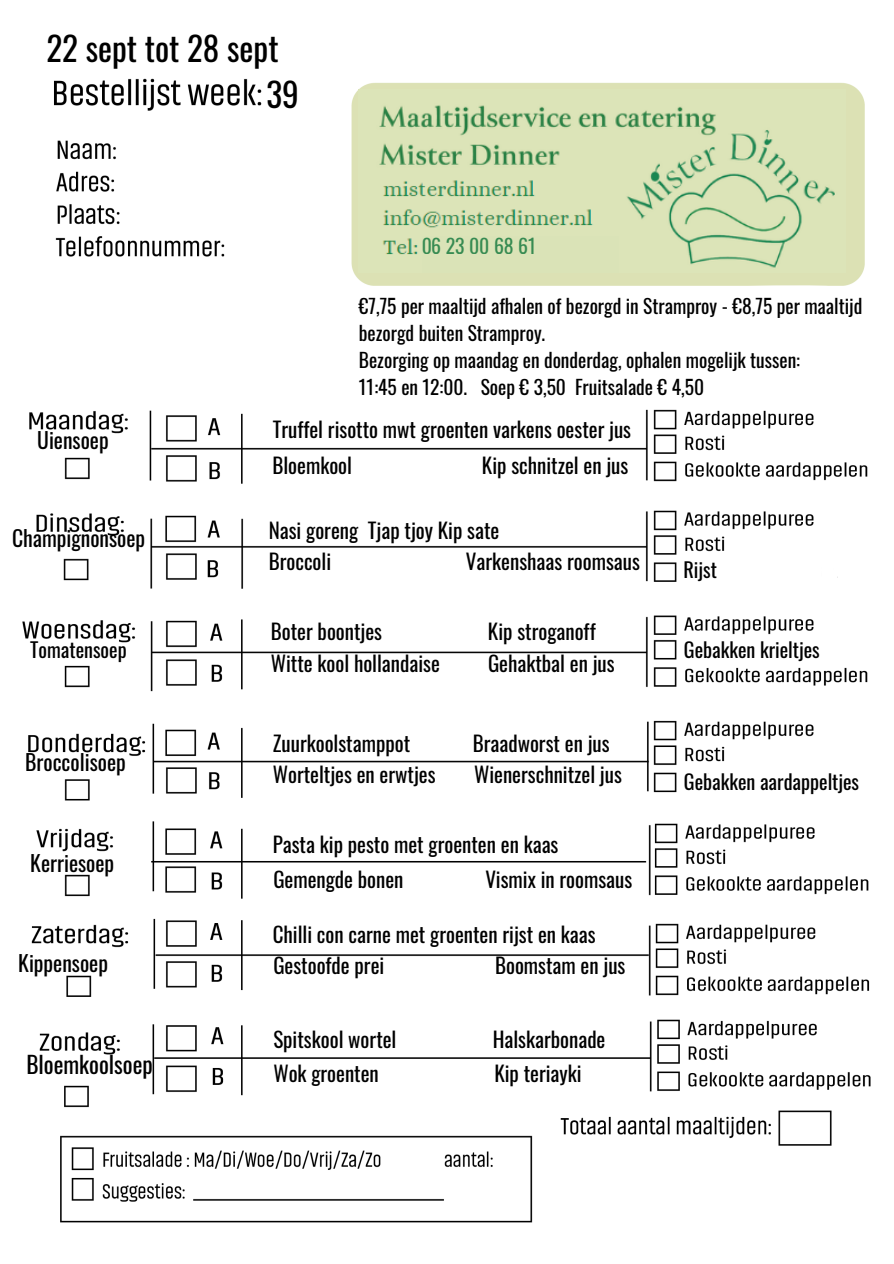
<style>
.page{position:relative;width:894px;height:1264px;background:#fff}
.page>*{position:absolute;margin:0;border:0;box-sizing:border-box;transform-origin:0 0}
.t1{font:33.15px "Oswald";color:#000}
.t2{font:23.1px "Oswald";color:#000}
.t3{font:21.6px "Oswald";color:#000}
.t4{font:21px/31.2px "Oswald";color:#000}
.t5{font:20.1px "Oswald";color:#000}
.t6{font:19.8px "Oswald";color:#378b52}
.t7{font:19.5px/27px "Oswald";color:#000}
</style>
<div class="page">
<img style="left:22px;top:78px;width:849px;height:1145px">
<img style="left:359px;top:89px;width:486px;height:184px">
<svg style="left:713px;top:758px;width:19px;height:45px"></svg>
<div style="left:732px;top:757px;width:71px;height:51px;background:#fff"></div>
<div style="left:775px;top:758px;width:45px;height:45px;background:#fff"></div>
<div style="left:763px;top:759px;width:94px;height:38px;background:#fff"></div>
<div style="left:842px;top:763px;width:29px;height:30px;background:#fff"></div>
<div style="left:808px;top:759px;width:51px;height:34px;background:#fff"></div>
<div style="left:721px;top:769px;width:29px;height:30px;background:#fff"></div>
<div style="left:698px;top:773px;width:29px;height:29px;background:#fff"></div>
<div style="left:685px;top:770px;width:28px;height:30px;background:#fff"></div>
<div style="left:708px;top:766px;width:28px;height:29px;background:#fff"></div>
<div style="left:678px;top:766px;width:29px;height:29px;background:#fff"></div>
<div style="left:685px;top:556px;width:28px;height:29px;background:#fff"></div>
<div style="left:698px;top:559px;width:29px;height:29px;background:#fff"></div>
<div style="left:677px;top:559px;width:29px;height:29px;background:#fff"></div>
<div style="left:732px;top:561px;width:8px;height:30px;background:#fff"></div>
<div style="left:726px;top:561px;width:29px;height:29px;background:#fff"></div>
<div style="left:753px;top:553px;width:10px;height:31px;background:#fff"></div>
<div style="left:762px;top:553px;width:9px;height:31px;background:#fff"></div>
<div style="left:771px;top:553px;width:17px;height:32px;background:#fff"></div>
<div style="left:772px;top:553px;width:29px;height:30px;background:#fff"></div>
<div style="left:819px;top:561px;width:10px;height:31px;background:#fff"></div>
<div style="left:827px;top:562px;width:8px;height:30px;background:#fff"></div>
<div style="left:841px;top:562px;width:6px;height:30px;background:#fff"></div>
<div style="left:837px;top:562px;width:29px;height:29px;background:#fff"></div>
<div style="left:850px;top:555px;width:28px;height:29px;background:#fff"></div>
<div style="left:858px;top:554px;width:8px;height:30px;background:#fff"></div>
<div style="left:836px;top:554px;width:12px;height:31px;background:#fff"></div>
<div style="left:832px;top:554px;width:5px;height:30px;background:#fff"></div>
<div style="left:822px;top:554px;width:11px;height:30px;background:#fff"></div>
<div style="left:817px;top:557px;width:14px;height:28px;background:#fff"></div>
<div style="left:816px;top:556px;width:5px;height:30px;background:#fff"></div>
<div style="left:793px;top:558px;width:28px;height:29px;background:#fff"></div>
<div style="left:741px;top:554px;width:76px;height:40px;background:#fff"></div>
<div style="left:717px;top:553px;width:29px;height:29px;background:#fff"></div>
<div style="left:707px;top:555px;width:28px;height:29px;background:#fff"></div>
<div style="left:691px;top:635px;width:24px;height:32px;background:#fff"></div>
<div style="left:704px;top:636px;width:29px;height:29px;background:#fff"></div>
<div style="left:679px;top:636px;width:28px;height:29px;background:#fff"></div>
<div style="left:422px;top:236px;width:196px;height:37px;background:#dae3b7"></div>
<div style="left:295px;top:285px;width:586px;height:102px;background:#fff"></div>
<h1 class="t1" style="left:46px;top:22px;width:234px">22 sept tot 28 sept</h1>
<p class="t3" style="left:37px;top:423px;width:73px">Uiensoep</p>
<p class="t3" style="left:12px;top:521px;width:135px">Champignonsoep</p>
<p class="t5" style="left:30px;top:633px;width:98px">Tomatensoep</p>
<p class="t3" style="left:25px;top:745px;width:102px">Broccolisoep</p>
<p class="t3" style="left:30px;top:846px;width:85px">Kerriesoep</p>
<p class="t3" style="left:18px;top:946px;width:91px">Kippensoep</p>
<p class="t2" style="left:26px;top:1046px;width:128px">Bloemkoolsoep</p>
<h1 class="t1" style="left:266px;top:69px;width:34px">39</h1>
<p class="t6" style="left:421px;top:230px;width:116px">06 23 00 68 61</p>
<p class="t7" style="left:359px;top:291px;width:505px">€7,75 per maaltijd afhalen of bezorgd in Stramproy - €8,75 per maaltijd bezorgd buiten Stramproy.<br>Bezorging op maandag en donderdag, ophalen mogelijk tussen:<br>11:45 en 12:00. Soep € 3,50 Fruitsalade € 4,50</p>
<p class="t4" style="left:273px;top:412px;width:360px">Truffel risotto mwt groenten varkens oester jus</p>
<p class="t4" style="left:272px;top:448px;width:81px">Bloemkool</p>
<p class="t4" style="left:482px;top:448px;width:148px">Kip schnitzel en jus</p>
<p class="t4" style="left:268px;top:514px;width:232px">Nasi goreng Tjap tjoy Kip sate<br>Broccoli</p>
<p class="t4" style="left:466px;top:545px;width:175px">Varkenshaas roomsaus</p>
<p class="t4" style="left:271px;top:615px;width:113px">Boter boontjes</p>
<p class="t4" style="left:488px;top:615px;width:109px">Kip stroganoff</p>
<p class="t4" style="left:271px;top:646px;width:170px">Witte kool hollandaise</p>
<p class="t4" style="left:488px;top:646px;width:128px">Gehaktbal en jus</p>
<p class="t4" style="left:273px;top:726px;width:139px">Zuurkoolstamppot</p>
<p class="t4" style="left:472px;top:726px;width:138px">Braadworst en jus</p>
<p class="t4" style="left:273px;top:757px;width:164px">Worteltjes en erwtjes</p>
<p class="t4" style="left:474px;top:757px;width:149px">Wienerschnitzel jus</p>
<p class="t4" style="left:273px;top:827px;width:287px">Pasta kip pesto met groenten en kaas</p>
<p class="t4" style="left:273px;top:862px;width:132px">Gemengde bonen</p>
<p class="t4" style="left:485px;top:862px;width:148px">Vismix in roomsaus</p>
<p class="t4" style="left:273px;top:917px;width:324px">Chilli con carne met groenten rijst en kaas</p>
<p class="t4" style="left:273px;top:948px;width:112px">Gestoofde prei</p>
<p class="t4" style="left:495px;top:948px;width:132px">Boomstam en jus</p>
<p class="t4" style="left:273px;top:1022px;width:125px">Spitskool wortel</p>
<p class="t4" style="left:492px;top:1022px;width:114px">Halskarbonade</p>
<p class="t4" style="left:273px;top:1056px;width:107px">Wok groenten</p>
<p class="t4" style="left:494px;top:1056px;width:89px">Kip teriayki</p>
<p class="t5" style="left:683px;top:554px;width:35px">Rijst</p>
<p class="t5" style="left:683px;top:633px;width:137px">Gebakken krieltjes</p>
<p class="t5" style="left:683px;top:766px;width:177px">Gebakken aardappeltjes</p>
</div>
